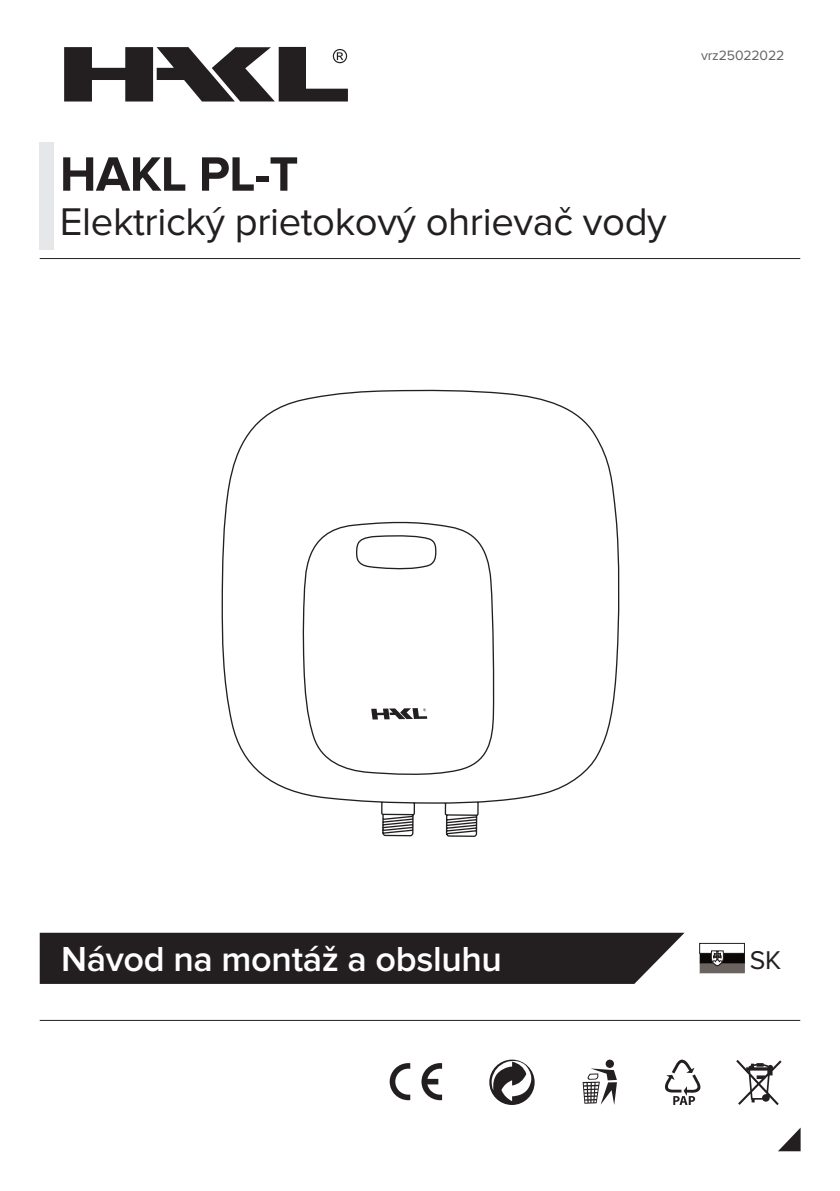
<style>
.page{position:relative;width:840px;height:1191px;background:#fff}
.page>*{position:absolute;margin:0;border:0;box-sizing:border-box;transform-origin:0 0}
.t1{font:700 50px "Proxima Nova";letter-spacing:-.01em;color:#231f20}
.t2{font:40px "Proxima Nova";letter-spacing:-.01em;color:#231f20}
.t3{font:600 36px "Proxima Nova";letter-spacing:-.01em;color:#fff}
.t4{font:26.6px "Proxima Nova";color:#231f20}
.t5{font:14px "Proxima Nova";letter-spacing:-.01em;color:#636366}
</style>
<div class="page">
<svg style="left:40px;top:932px;width:644px;height:52px;background:#3c3839"></svg>
<svg style="left:64px;top:47px;width:284px;height:54px"></svg>
<hr style="left:40px;top:258px;width:759px;height:1px;background:#231f20">
<div style="left:40px;top:142px;width:14px;height:107px;background:#e6e7e9"></div>
<svg style="left:736px;top:1060px;width:45px;height:45px"></svg>
<div style="left:699px;top:943px;width:45px;height:10px;border:1px solid #231f20"></div>
<svg style="left:699px;top:950px;width:45px;height:23px"></svg>
<svg style="left:665px;top:1059px;width:35px;height:46px"></svg>
<hr style="left:40px;top:1020px;width:759px;height:1px;background:#231f20">
<svg style="left:778px;top:1128px;width:22px;height:23px"></svg>
<svg style="left:221px;top:389px;width:399px;height:716px"></svg>
<p class="t5" style="left:700px;top:49px;width:85px">vrz25022022</p>
<p class="t1" style="left:60px;top:151px;width:240px">HAKL PL-T</p>
<p class="t2" style="left:60px;top:203px;width:608px">Elektrický prietokový ohrievač vody</p>
<p class="t3" style="left:61px;top:942px;width:442px">Návod na montáž a obsluhu</p>
<p class="t4" style="left:749px;top:947px;width:33px">SK</p>
</div>
